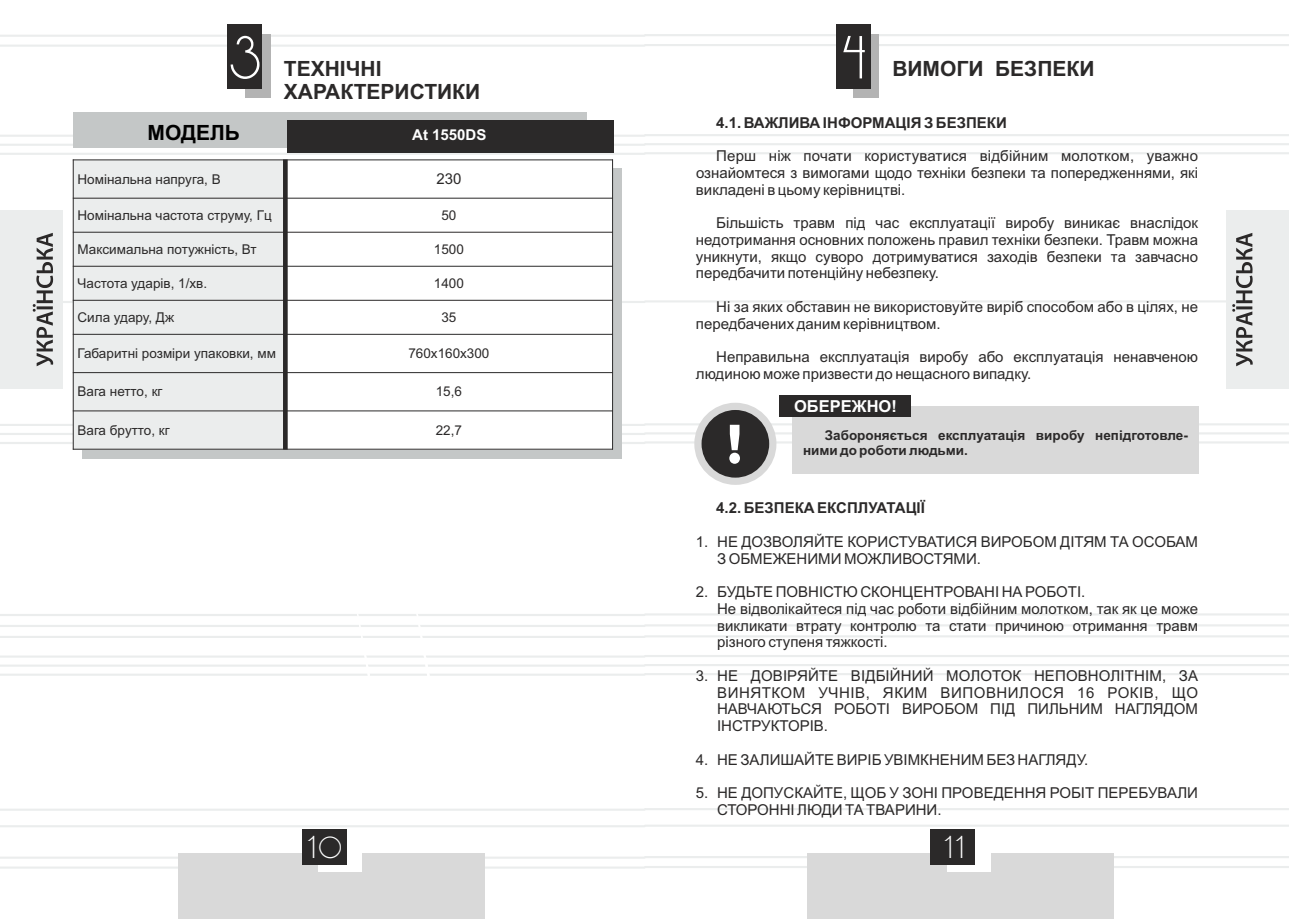
<style>
.page{position:relative;width:1289px;height:919px;background:#fff}
.page>*{position:absolute;margin:0;border:0;box-sizing:border-box;transform-origin:0 0}
.t1{font:52.5px "DS Standart Cyr";color:#fff}
.t2{font:26.25px "DS Standart Cyr";color:#fff}
.t3{font:700 21px/23.4px "Arial";color:#2b2929}
.t4{font:700 21px "Arial";color:#000}
.t5{font:700 16.5px "Arial";color:#fff}
.t6{font:15px/16.8px "Arial";color:#2b2929}
.t7{font:700 15px "Arial";color:#2b2929}
.t8{font:700 15px "Arial";color:#fff}
.t9{font:13.5px "Arial";color:#2b2929}
.t10{font:700 13.5px/15.1px "Arial";color:#2b2929}
</style>
<div class="page">
<hr style="left:645px;top:134px;width:643px;height:2px;background:#ebeded">
<hr style="left:645px;top:152px;width:643px;height:2px;background:#ebeded">
<hr style="left:645px;top:423px;width:643px;height:2px;background:#ebeded">
<hr style="left:645px;top:856px;width:643px;height:2px;background:#ebeded">
<hr style="left:645px;top:865px;width:643px;height:3px;background:#ebeded">
<hr style="left:645px;top:34px;width:643px;height:2px;background:#ebeded">
<hr style="left:645px;top:44px;width:643px;height:2px;background:#ebeded">
<hr style="left:645px;top:808px;width:643px;height:2px;background:#ebeded">
<hr style="left:645px;top:824px;width:643px;height:2px;background:#ebeded">
<hr style="left:645px;top:300px;width:643px;height:2px;background:#ebeded">
<hr style="left:0;top:135px;width:644px;height:2px;background:#ebeded">
<svg style="left:0;top:142px;width:1288px;height:5px"></svg>
<hr style="left:0;top:153px;width:644px;height:2px;background:#ebeded">
<hr style="left:0;top:424px;width:644px;height:2px;background:#ebeded">
<hr style="left:0;top:856px;width:644px;height:2px;background:#ebeded">
<hr style="left:0;top:866px;width:644px;height:2px;background:#ebeded">
<hr style="left:0;top:35px;width:644px;height:2px;background:#ebeded">
<hr style="left:0;top:45px;width:644px;height:2px;background:#ebeded">
<hr style="left:0;top:808px;width:644px;height:2px;background:#ebeded">
<hr style="left:0;top:825px;width:644px;height:2px;background:#ebeded">
<hr style="left:0;top:301px;width:644px;height:2px;background:#ebeded">
<div style="left:178px;top:853px;width:307px;height:65px;background:#d9d9d9"></div>
<div style="left:318px;top:832px;width:44px;height:39px;background:#fff"></div>
<div style="left:301px;top:829px;width:45px;height:36px;background:#2b2929"></div>
<div style="left:0;top:210px;width:62px;height:179px;background:#ebeded"></div>
<svg style="left:33px;top:233px;width:20px;height:133px"></svg>
<div style="left:807px;top:853px;width:306px;height:65px;background:#d9d9d9"></div>
<div style="left:946px;top:832px;width:44px;height:39px;background:#fff"></div>
<div style="left:930px;top:829px;width:45px;height:36px;background:#2b2929"></div>
<div style="left:1226px;top:210px;width:62px;height:179px;background:#ebeded"></div>
<svg style="left:1232px;top:233px;width:20px;height:133px"></svg>
<svg style="left:0;top:613px;width:1288px;height:63px"></svg>
<div style="left:245px;top:34px;width:26px;height:64px;background:#b3b3b3"></div>
<div style="left:227px;top:24px;width:35px;height:64px;background:#2b2929"></div>
<div style="left:853px;top:34px;width:26px;height:64px;background:#b3b3b3"></div>
<div style="left:836px;top:24px;width:34px;height:64px;background:#2b2929"></div>
<div style="left:73px;top:112px;width:514px;height:36px;background:#c4c7c7"></div>
<div style="left:287px;top:120px;width:326px;height:32px;background:#2b2929"></div>
<div style="left:73px;top:160px;width:212px;height:38px;background:#ebeded"></div>
<div style="left:73px;top:198px;width:212px;height:34px;background:#ebeded"></div>
<div style="left:73px;top:232px;width:212px;height:34px;background:#ebeded"></div>
<div style="left:73px;top:266px;width:212px;height:34px;background:#ebeded"></div>
<div style="left:73px;top:300px;width:212px;height:34px;background:#ebeded"></div>
<div style="left:285px;top:300px;width:327px;height:34px;background:#fff"></div>
<div style="left:73px;top:334px;width:212px;height:38px;background:#ebeded"></div>
<div style="left:73px;top:372px;width:212px;height:39px;background:#ebeded"></div>
<div style="left:73px;top:411px;width:212px;height:38px;background:#ebeded"></div>
<div style="left:285px;top:411px;width:327px;height:38px;background:#fff"></div>
<hr style="left:73px;top:159px;width:1px;height:290px;background:#2b2929">
<div style="left:283px;top:159px;width:5px;height:290px;background:#2b2929"></div>
<hr style="left:612px;top:159px;width:1px;height:290px;background:#2b2929">
<hr style="left:73px;top:410px;width:540px;height:1px;background:#2b2929">
<hr style="left:73px;top:372px;width:540px;height:1px;background:#2b2929">
<hr style="left:73px;top:334px;width:540px;height:1px;background:#2b2929">
<hr style="left:73px;top:300px;width:540px;height:1px;background:#2b2929">
<hr style="left:73px;top:266px;width:540px;height:1px;background:#2b2929">
<hr style="left:73px;top:232px;width:540px;height:1px;background:#2b2929">
<hr style="left:73px;top:198px;width:540px;height:1px;background:#2b2929">
<hr style="left:73px;top:159px;width:540px;height:1px;background:#2b2929">
<div style="left:694px;top:402px;width:82px;height:83px;border:14px solid #d9d9d9;border-radius:50%"></div>
<div style="left:701px;top:410px;width:68px;height:67px;background:#2b2929;border-radius:50%"></div>
<svg style="left:0;top:425px;width:1288px;height:39px"></svg>
<div style="left:792px;top:406px;width:406px;height:68px;background:#d9d9d9"></div>
<div style="left:779px;top:395px;width:131px;height:22px;background:#2b2929"></div>
<h1 class="t1" style="left:229px;top:36px;width:32px">3</h1>
<h1 class="t1" style="left:842px;top:36px;width:25px">4</h1>
<h3 class="t3" style="left:284px;top:58px;width:198px">ТЕХНІЧНІ<br>ХАРАКТЕРИСТИКИ</h3>
<h3 class="t3" style="left:892px;top:58px;width:204px">ВИМОГИ БЕЗПЕКИ</h3>
<h3 class="t4" style="left:147px;top:125px;width:94px">МОДЕЛЬ</h3>
<p class="t8" style="left:412px;top:129px;width:76px">At 1550DS</p>
<p class="t9" style="left:77px;top:174px;width:145px">Номінальна напруга, В</p>
<p class="t6" style="left:436px;top:172px;width:27px">230</p>
<p class="t9" style="left:77px;top:210px;width:196px">Номінальна частота струму, Гц</p>
<p class="t9" style="left:441px;top:210px;width:17px">50</p>
<p class="t9" style="left:77px;top:244px;width:181px">Максимальна потужність, Вт</p>
<p class="t9" style="left:434px;top:244px;width:32px">1500</p>
<p class="t9" style="left:77px;top:278px;width:131px">Частота ударів, 1/хв.</p>
<p class="t9" style="left:434px;top:278px;width:32px">1400</p>
<p class="t9" style="left:77px;top:312px;width:98px">Сила удару, Дж</p>
<p class="t9" style="left:441px;top:312px;width:17px">35</p>
<p class="t9" style="left:77px;top:348px;width:200px">Габаритні розміри упаковки, мм</p>
<p class="t9" style="left:408px;top:348px;width:83px">760х160х300</p>
<p class="t9" style="left:77px;top:386px;width:86px">Вага нетто, кг</p>
<p class="t9" style="left:436px;top:386px;width:28px">15,6</p>
<p class="t9" style="left:77px;top:425px;width:94px">Вага брутто, кг</p>
<p class="t9" style="left:436px;top:425px;width:28px">22,7</p>
<p class="t7" style="left:716px;top:117px;width:292px">4.1. ВАЖЛИВА ІНФОРМАЦІЯ З БЕЗПЕКИ</p>
<p class="t6" style="left:696px;top:149px;width:503px;text-align:justify;text-indent:20px">Перш ніж почати користуватися відбійним молотком, уважно ознайомтеся з вимогами щодо техніки безпеки та попередженнями, які викладені в цьому керівництві.</p>
<p class="t6" style="left:696px;top:216px;width:503px;text-align:justify;text-indent:20px">Більшість травм під час експлуатації виробу виникає внаслідок недотримання основних положень правил техніки безпеки. Травм можна уникнути, якщо суворо дотримуватися заходів безпеки та завчасно передбачити потенційну небезпеку.</p>
<p class="t6" style="left:696px;top:300px;width:503px;text-indent:20px">Ні за яких обставин не використовуйте виріб способом або в цілях, не передбачених даним керівництвом.</p>
<p class="t6" style="left:696px;top:350px;width:503px;text-indent:20px">Неправильна експлуатація виробу або експлуатація ненавченою людиною може призвести до нещасного випадку.</p>
<p class="t5" style="left:794px;top:400px;width:104px">ОБЕРЕЖНО!</p>
<p class="t10" style="left:803px;top:429px;width:386px;text-indent:22px">Забороняється експлуатація виробу непідготовле&shy;ними до роботи людьми.</p>
<p class="t7" style="left:716px;top:502px;width:210px">4.2. БЕЗПЕКА ЕКСПЛУАТАЦІЇ</p>
<p class="t6" style="left:717px;top:534px;width:482px;text-indent:-21px">1. НЕ ДОЗВОЛЯЙТЕ КОРИСТУВАТИСЯ ВИРОБОМ ДІТЯМ ТА ОСОБАМ<br>З ОБМЕЖЕНИМИ МОЖЛИВОСТЯМИ.</p>
<p class="t6" style="left:717px;top:584px;width:482px;text-indent:-21px">2. БУДЬТЕ ПОВНІСТЮ СКОНЦЕНТРОВАНІ НА РОБОТІ.<br>Не відволікайтеся під час роботи відбійним молотком, так як це може викликати втрату контролю та стати причиною отримання травм різного ступеня тяжкості.</p>
<p class="t6" style="left:717px;top:668px;width:482px;text-align:justify;text-indent:-21px">3. НЕ ДОВІРЯЙТЕ ВІДБІЙНИЙ МОЛОТОК НЕПОВНОЛІТНІМ, ЗА ВИНЯТКОМ УЧНІВ, ЯКИМ ВИПОВНИЛОСЯ 16 РОКІВ, ЩО НАВЧАЮТЬСЯ РОБОТІ ВИРОБОМ ПІД ПИЛЬНИМ НАГЛЯДОМ ІНСТРУКТОРІВ.</p>
<p class="t6" style="left:696px;top:752px;width:394px">4. НЕ ЗАЛИШАЙТЕ ВИРІБ УВІМКНЕНИМ БЕЗ НАГЛЯДУ.</p>
<p class="t6" style="left:717px;top:786px;width:482px;text-indent:-21px">5. НЕ ДОПУСКАЙТЕ, ЩОБ У ЗОНІ ПРОВЕДЕННЯ РОБІТ ПЕРЕБУВАЛИ<br>СТОРОННІ ЛЮДИ ТА ТВАРИНИ.</p>
<h2 class="t2" style="left:307px;top:836px;width:36px">10</h2>
<h2 class="t2" style="left:944px;top:836px;width:20px">11</h2>
</div>
